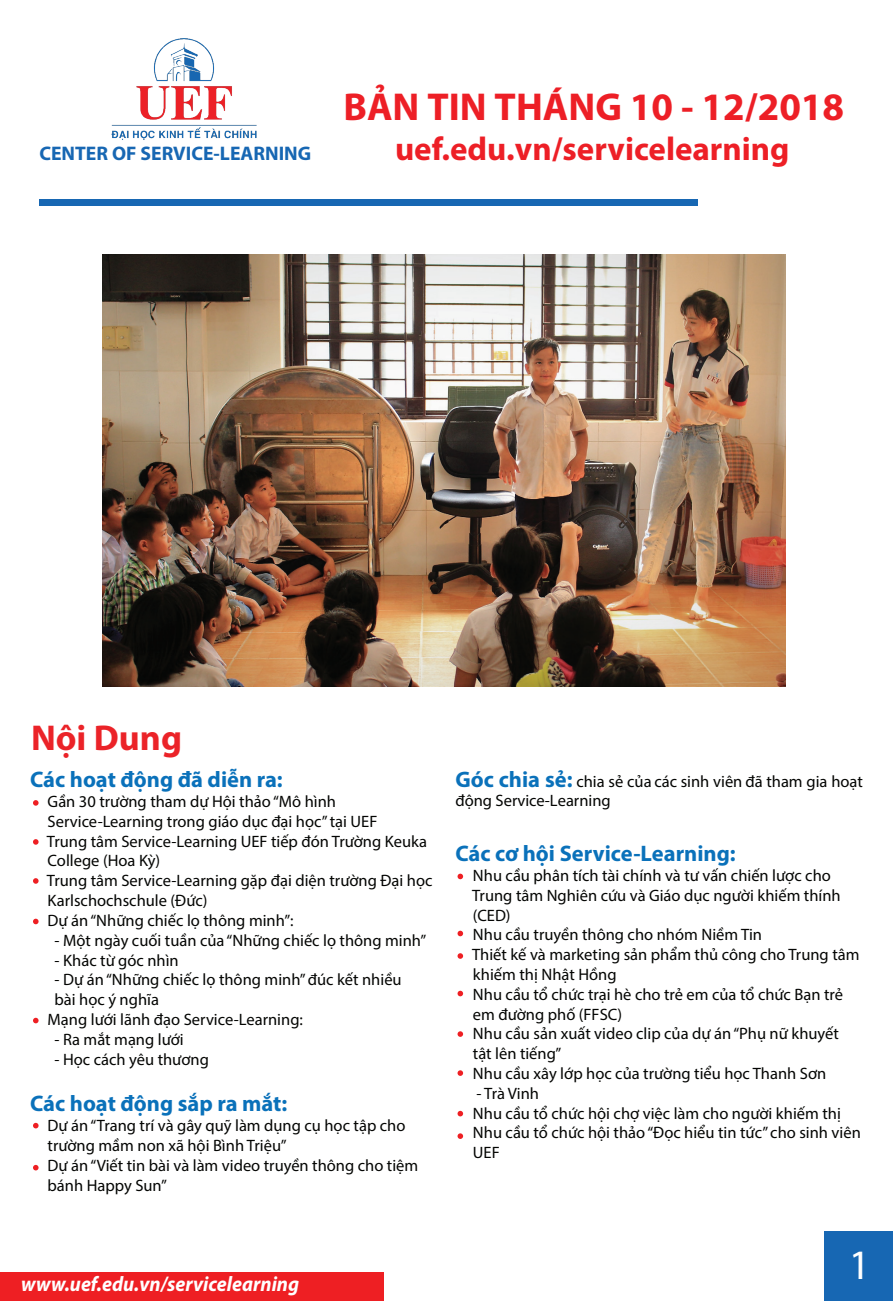
<style>
.page{position:relative;width:893px;height:1301px;background:#fff}
.page>*{position:absolute;margin:0;border:0;box-sizing:border-box;transform-origin:0 0}
.t1{font:42px "Myriad Pro";color:#fff}
.t2{font:700 39px "Myriad Pro";color:#ed1f26}
.t3{font:700 36px "Myriad Pro";color:#eb2328}
.t4{font:700 33px "Myriad Pro";color:#ed1f26}
.t5{font:700 22.5px "Myriad Pro";color:#0a71ba}
.t6{font:italic 700 21px "Myriad Pro";color:#fff;scale:.94 1}
.t7{font:700 19.65px "Myriad Pro";color:#1767b3}
.t8{font:16.5px/19.8px "Myriad Pro";color:#040503}
.s1{font-weight:700;font-size:22.5px;color:#0a71ba}
</style>
<div class="page">
<img style="left:111px;top:38px;width:146px;height:102px">
<div style="left:824px;top:1231px;width:69px;height:69px;background:#1767b3"></div>
<div style="left:39px;top:199px;width:659px;height:6px;background:#1767b3"></div>
<div style="left:0;top:1271px;width:383px;height:29px;background:#ee1f23"></div>
<img style="left:102px;top:255px;width:683px;height:431px">
<svg style="left:33px;top:800px;width:6px;height:5px"></svg>
<svg style="left:33px;top:839px;width:6px;height:5px"></svg>
<svg style="left:33px;top:878px;width:6px;height:5px"></svg>
<svg style="left:33px;top:918px;width:6px;height:6px"></svg>
<svg style="left:33px;top:1017px;width:6px;height:6px"></svg>
<svg style="left:33px;top:1164px;width:6px;height:6px"></svg>
<svg style="left:33px;top:1122px;width:6px;height:6px"></svg>
<svg style="left:458px;top:873px;width:5px;height:6px"></svg>
<svg style="left:458px;top:930px;width:5px;height:6px"></svg>
<svg style="left:458px;top:953px;width:5px;height:5px"></svg>
<svg style="left:458px;top:990px;width:5px;height:6px"></svg>
<svg style="left:458px;top:1031px;width:5px;height:5px"></svg>
<svg style="left:458px;top:1070px;width:5px;height:5px"></svg>
<svg style="left:458px;top:1110px;width:5px;height:6px"></svg>
<svg style="left:458px;top:1133px;width:5px;height:5px"></svg>
<p class="t7" style="left:39px;top:140px;width:273px">CENTER OF SERVICE-LEARNING</p>
<h2 class="t2" style="left:343px;top:82px;width:502px">BẢN TIN THÁNG 10 - 12/2018</h2>
<h3 class="t4" style="left:395px;top:127px;width:396px">uef.edu.vn/servicelearning</h3>
<h3 class="t3" style="left:31px;top:713px;width:153px">Nội Dung</h3>
<h3 class="t5" style="left:30px;top:764px;width:254px">Các hoạt động đã diễn ra:</h3>
<p class="t8" style="left:47px;top:791px;width:387px">Gần 30 trường tham dự Hội thảo “Mô hình Service-Learning trong giáo dục đại học” tại UEF<br>Trung tâm Service-Learning UEF tiếp đón Trường Keuka College (Hoa Kỳ)<br>Trung tâm Service-Learning gặp đại diện trường Đại học Karlschochschule (Đức)<br>Dự án “Những chiếc lọ thông minh”:</p>
<p class="t8" style="left:55px;top:929px;width:373px">- Một ngày cuối tuần của “Những chiếc lọ thông minh”</p>
<p class="t8" style="left:55px;top:949px;width:126px">- Khác từ góc nhìn</p>
<p class="t8" style="left:55px;top:969px;width:349px">- Dự án “Những chiếc lọ thông minh” đúc kết nhiều</p>
<p class="t8" style="left:55px;top:989px;width:106px">bài học ý nghĩa</p>
<p class="t8" style="left:48px;top:1009px;width:257px">Mạng lưới lãnh đạo Service-Learning:</p>
<p class="t8" style="left:55px;top:1028px;width:131px">- Ra mắt mạng lưới</p>
<p class="t8" style="left:55px;top:1048px;width:156px">- Học cách yêu thương</p>
<h3 class="t5" style="left:30px;top:1088px;width:259px">Các hoạt động sắp ra mắt:</h3>
<p class="t8" style="left:48px;top:1115px;width:372px">Dự án “Trang trí và gây quỹ làm dụng cụ học tập cho trường mầm non xã hội Bình Triệu”<br>Dự án “Viết tin bài và làm video truyền thông cho tiệm bánh Happy Sun”</p>
<p class="t6" style="left:21px;top:1270px;width:297px">www.uef.edu.vn/servicelearning</p>
<p class="t8" style="left:455px;top:771px;width:409px;line-height:18.9px"><span class="s1">Góc chia sẻ:</span> chia sẻ của các sinh viên đã tham gia hoạt động Service-Learning</p>
<h3 class="t5" style="left:455px;top:838px;width:282px">Các cơ hội Service-Learning:</h3>
<p class="t8" style="left:472px;top:865px;width:389px">Nhu cầu phân tích tài chính và tư vấn chiến lược cho Trung tâm Nghiên cứu và Giáo dục người khiếm thính (CED)<br>Nhu cầu truyền thông cho nhóm Niềm Tin<br>Thiết kế và marketing sản phẩm thủ công cho Trung tâm khiếm thị Nhật Hồng<br>Nhu cầu tổ chức trại hè cho trẻ em của tổ chức Bạn trẻ em đường phố (FFSC)<br>Nhu cầu sản xuất video clip của dự án “Phụ nữ khuyết tật lên tiếng”<br>Nhu cầu xây lớp học của trường tiểu học Thanh Sơn</p>
<p class="t8" style="left:473px;top:1082px;width:389px">- Trà Vinh<br>Nhu cầu tổ chức hội chợ việc làm cho người khiếm thị<br>Nhu cầu tổ chức hội thảo “Đọc hiểu tin tức” cho sinh viên<br>UEF</p>
<h1 class="t1" style="left:849px;top:1238px;width:23px">1</h1>
</div>
